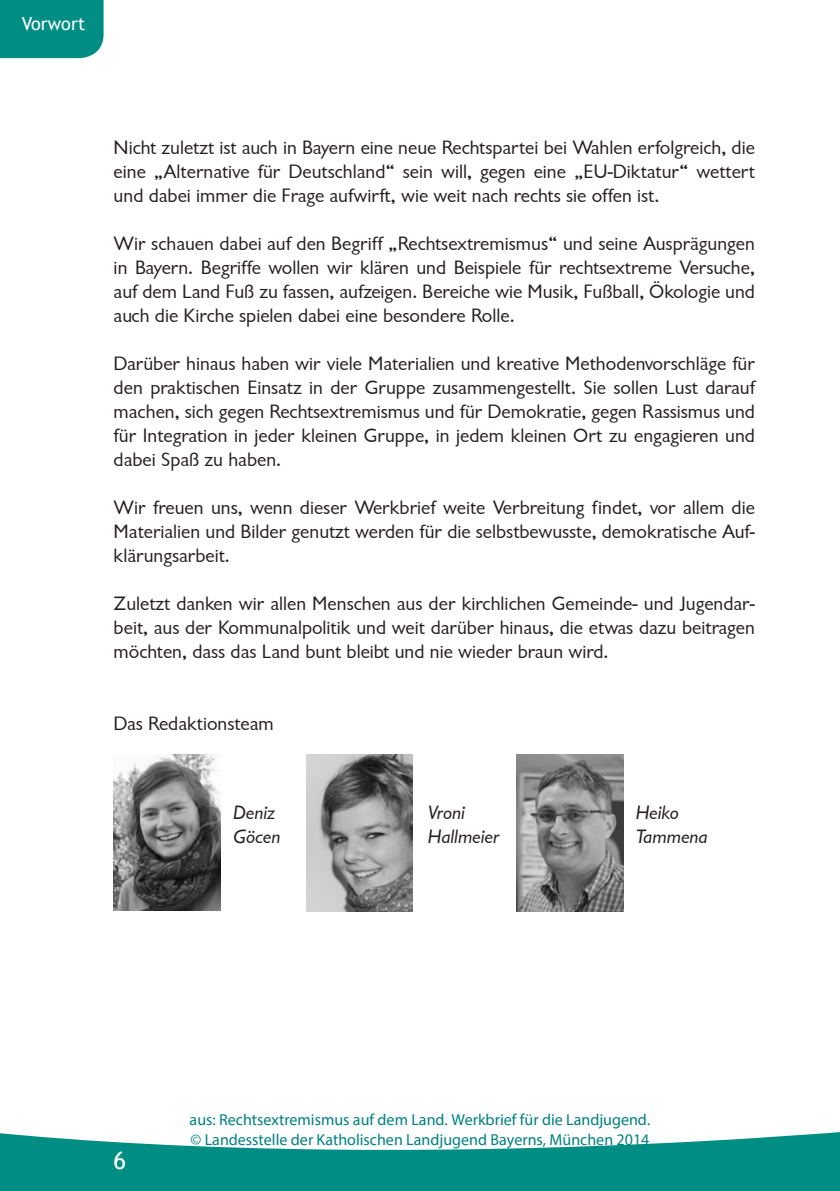
<style>
.page{position:relative;width:840px;height:1191px;background:#fff}
.page>*{position:absolute;margin:0;border:0;box-sizing:border-box;transform-origin:0 0}
.t1{font:24px "Trebuchet MS";color:#fff}
.R_Fließtext{font:20px/24px "Garrison Sans";color:#231f20;text-align:justify}
.R_Fließtext-2{font:20px "Garrison Sans ITALIC";color:#231f20}
.t2{font:18px "Trebuchet MS";color:#fff}
.t3{font:16px/19.2px "Myriad Pro";color:#008080}
</style>
<div class="page">
<svg style="left:0;top:1132px;width:839px;height:59px;fill:#008e84"></svg>
<div style="left:0;top:0;width:103px;height:58px;background:#008e84"></div>
<img style="left:306px;top:754px;width:106px;height:157px">
<img style="left:114px;top:754px;width:106px;height:156px">
<img style="left:516px;top:754px;width:107px;height:157px">
<p class="t2" style="left:22px;top:13px;width:65px">Vorwort</p>
<p class="R_Fließtext" style="left:114px;top:136px;width:642px">Nicht zuletzt ist auch in Bayern eine neue Rechtspartei bei Wahlen erfolgreich, die eine „Alternative für Deutschland“ sein will, gegen eine „EU-Diktatur“ wettert und dabei immer die Frage aufwirft, wie weit nach rechts sie offen ist.</p>
<p class="R_Fließtext" style="left:114px;top:232px;width:642px">Wir schauen dabei auf den Begriff „Rechtsextremismus“ und seine Ausprägungen in Bayern. Begriffe wollen wir klären und Beispiele für rechtsextreme Versuche, auf dem Land Fuß zu fassen, aufzeigen. Bereiche wie Musik, Fußball, Ökologie und auch die Kirche spielen dabei eine besondere Rolle.</p>
<p class="R_Fließtext" style="left:114px;top:352px;width:642px">Darüber hinaus haben wir viele Materialien und kreative Methodenvorschläge für den praktischen Einsatz in der Gruppe zusammengestellt. Sie sollen Lust darauf machen, sich gegen Rechtsextremismus und für Demokratie, gegen Rassismus und für Integration in jeder kleinen Gruppe, in jedem kleinen Ort zu engagieren und dabei Spaß zu haben.</p>
<p class="R_Fließtext" style="left:114px;top:496px;width:642px">Wir freuen uns, wenn dieser Werkbrief weite Verbreitung findet, vor allem die Materialien und Bilder genutzt werden für die selbstbewusste, demokratische Auf&shy;klärungsarbeit.</p>
<p class="R_Fließtext" style="left:114px;top:592px;width:642px">Zuletzt danken wir allen Menschen aus der kirchlichen Gemeinde- und Jugendar&shy;beit, aus der Kommunalpolitik und weit darüber hinaus, die etwas dazu beitragen möchten, dass das Land bunt bleibt und nie wieder braun wird.</p>
<p class="R_Fließtext" style="left:114px;top:712px;width:162px">Das Redaktionsteam</p>
<p class="R_Fließtext-2" style="left:233px;top:801px;width:43px">Deniz</p>
<p class="R_Fließtext-2" style="left:233px;top:825px;width:49px">Göcen</p>
<p class="R_Fließtext-2" style="left:427px;top:801px;width:39px">Vroni</p>
<p class="R_Fließtext-2" style="left:427px;top:825px;width:73px">Hallmeier</p>
<p class="R_Fließtext-2" style="left:635px;top:801px;width:45px">Heiko</p>
<p class="R_Fließtext-2" style="left:635px;top:825px;width:74px">Tammena</p>
<p class="t1" style="left:113px;top:1146px;width:14px">6</p>
<p class="t3" style="left:189px;top:1110px;width:462px">aus: Rechtsextremismus auf dem Land. Werkbrief für die Landjugend. © Landesstelle der Katholischen Landjugend Bayerns, München 2014</p>
</div>
